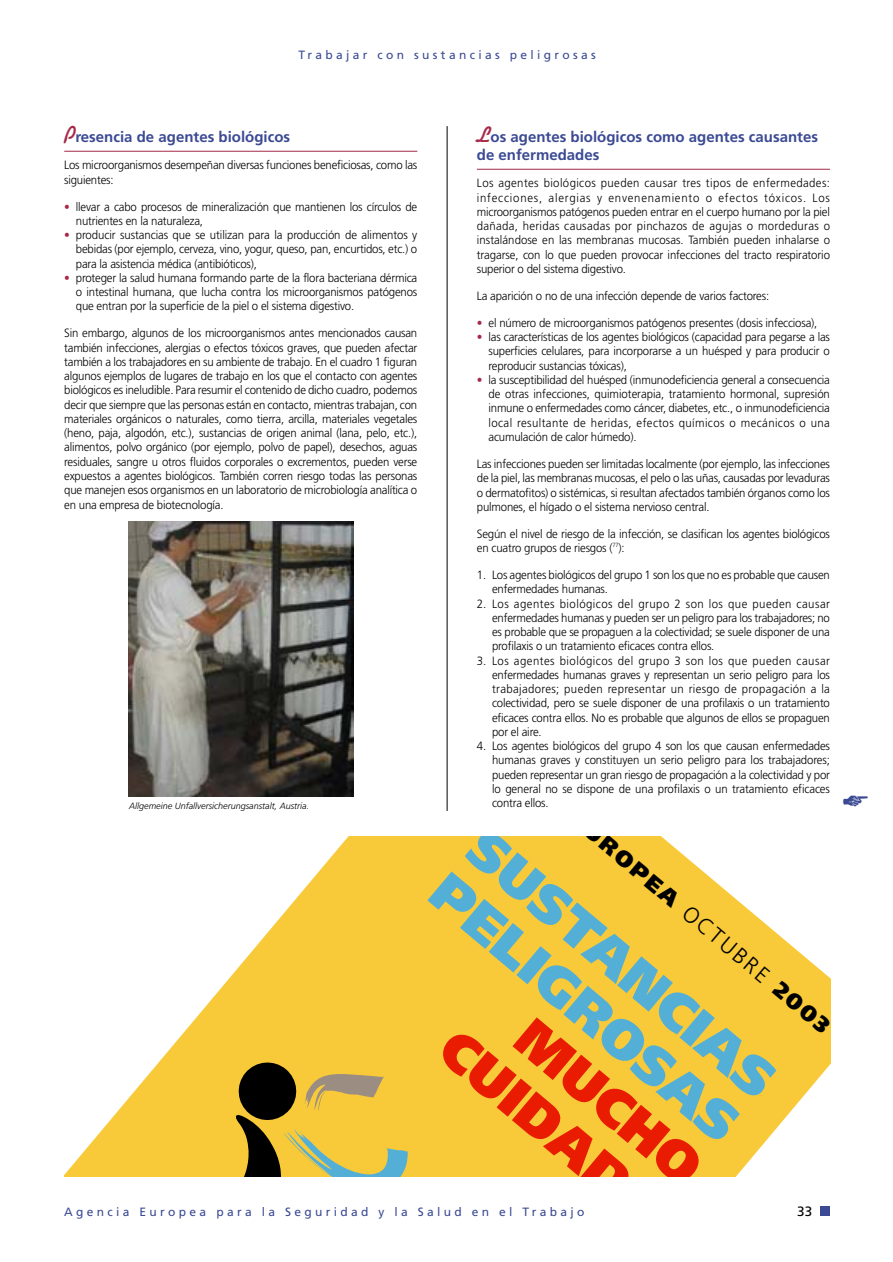
<style>
.page{position:relative;width:893px;height:1262px;background:#fff}
.page>*{position:absolute;margin:0;border:0;box-sizing:border-box;transform-origin:0 0}
.t1{font:900 54px/57px "Frutiger";color:#54afd7}
.t2{font:900 54px/57px "Frutiger";color:#e91b00;text-align:right}
.t3{font:900 22.2px "Frutiger";color:#000}
.t4{font:700 15px/18px "Frutiger";color:#3b4a93}
.t5{font:13.5px "Frutiger";color:#000}
.t6{font:300 12px/14.2px "Frutiger";letter-spacing:-.015em;color:#000;text-align:justify;scale:.95 1}
.t7{font:12px "Frutiger";letter-spacing:.28em;color:#3b4a93}
.t8{font:italic 300 9px "Frutiger";color:#000}
.s1{font-family:"Kaufmann";font-size:22.5px;color:#a62949}
.s2{color:#a62949}
.s3{font-weight:300}
</style>
<div class="page">
<div style="left:820px;top:1206px;width:10px;height:10px;background:#3b4a93"></div>
<hr style="left:64px;top:151px;width:353px;height:1px;background:#a62949">
<hr style="left:477px;top:169px;width:353px;height:1px;background:#a62949">
<hr style="left:446px;top:126px;width:1px;height:685px;background:#000">
<img style="left:128px;top:521px;width:225px;height:275px">
<svg style="left:64px;top:836px;width:766px;height:340px;fill:#f8ca39"></svg>
<svg style="left:171px;top:1059px;width:237px;height:117px;background:#c7a83b"></svg>
<p class="t7" style="left:298px;top:50px;width:299px">Trabajar con sustancias peligrosas</p>
<p class="t4" style="left:64px;top:129px;width:227px"><span class="s1">P</span>resencia de agentes biológicos</p>
<p class="t6" style="left:64px;top:159px;width:373px">Los microorganismos desempeñan diversas funciones beneficiosas, como las siguientes:</p>
<p class="t6" style="left:76px;top:200px;width:361px;text-indent:-12px"><span class="s2">•</span> llevar a cabo procesos de mineralización que mantienen los círculos de nutrientes en la naturaleza,</p>
<p class="t6" style="left:76px;top:229px;width:361px;text-indent:-12px"><span class="s2">•</span> producir sustancias que se utilizan para la producción de alimentos y bebidas (por ejemplo, cerveza, vino, yogur, queso, pan, encurtidos, etc.) o para la asistencia médica (antibióticos),</p>
<p class="t6" style="left:76px;top:271px;width:361px;text-indent:-12px"><span class="s2">•</span> proteger la salud humana formando parte de la flora bacteriana dérmica o intestinal humana, que lucha contra los microorganismos patógenos que entran por la superficie de la piel o el sistema digestivo.</p>
<p class="t6" style="left:64px;top:327px;width:373px">Sin embargo, algunos de los microorganismos antes mencionados causan también infecciones, alergias o efectos tóxicos graves, que pueden afectar también a los trabajadores en su ambiente de trabajo. En el cuadro 1 figuran algunos ejemplos de lugares de trabajo en los que el contacto con agentes biológicos es ineludible. Para resumir el contenido de dicho cuadro, podemos decir que siempre que las personas están en contacto, mientras trabajan, con materiales orgánicos o naturales, como tierra, arcilla, materiales vegetales (heno, paja, algodón, etc.), sustancias de origen animal (lana, pelo, etc.), alimentos, polvo orgánico (por ejemplo, polvo de papel), desechos, aguas residuales, sangre u otros fluidos corporales o excrementos, pueden verse expuestos a agentes biológicos. También corren riesgo todas las personas que manejen esos organismos en un laboratorio de microbiología analítica o en una empresa de biotecnología.</p>
<p class="t4" style="left:477px;top:129px;width:343px"><span class="s1">L</span>os agentes biológicos como agentes causantes de enfermedades</p>
<p class="t6" style="left:477px;top:177px;width:373px">Los agentes biológicos pueden causar tres tipos de enfermedades: infecciones, alergias y envenenamiento o efectos tóxicos. Los microorganismos patógenos pueden entrar en el cuerpo humano por la piel dañada, heridas causadas por pinchazos de agujas o mordeduras o instalándose en las membranas mucosas. También pueden inhalarse o tragarse, con lo que pueden provocar infecciones del tracto respiratorio superior o del sistema digestivo.</p>
<p class="t6" style="left:477px;top:289px;width:309px">La aparición o no de una infección depende de varios factores:</p>
<p class="t6" style="left:477px;top:316px;width:360px"><span class="s2">•</span> el número de microorganismos patógenos presentes (dosis infecciosa),</p>
<p class="t6" style="left:488px;top:331px;width:361px;text-indent:-12px"><span class="s2">•</span> las características de los agentes biológicos (capacidad para pegarse a las superficies celulares, para incorporarse a un huésped y para producir o reproducir sustancias tóxicas),</p>
<p class="t6" style="left:488px;top:373px;width:361px;text-indent:-12px"><span class="s2">•</span> la susceptibilidad del huésped (inmunodeficiencia general a consecuencia de otras infecciones, quimioterapia, tratamiento hormonal, supresión inmune o enfermedades como cáncer, diabetes, etc., o inmunodeficiencia local resultante de heridas, efectos químicos o mecánicos o una acumulación de calor húmedo).</p>
<p class="t6" style="left:477px;top:457px;width:373px">Las infecciones pueden ser limitadas localmente (por ejemplo, las infecciones de la piel, las membranas mucosas, el pelo o las uñas, causadas por levaduras o dermatofitos) o sistémicas, si resultan afectados también órganos como los pulmones, el hígado o el sistema nervioso central.</p>
<p class="t6" style="left:477px;top:527px;width:373px">Según el nivel de riesgo de la infección, se clasifican los agentes biológicos en cuatro grupos de riesgos (<sup>77</sup>):</p>
<p class="t6" style="left:492px;top:568px;width:357px;text-indent:-15px">1. Los agentes biológicos del grupo 1 son los que no es probable que causen enfermedades humanas.</p>
<p class="t6" style="left:492px;top:597px;width:357px;text-indent:-15px">2. Los agentes biológicos del grupo 2 son los que pueden causar enfermedades humanas y pueden ser un peligro para los trabajadores; no es probable que se propaguen a la colectividad; se suele disponer de una profilaxis o un tratamiento eficaces contra ellos.</p>
<p class="t6" style="left:492px;top:654px;width:357px;text-indent:-15px">3. Los agentes biológicos del grupo 3 son los que pueden causar enfermedades humanas graves y representan un serio peligro para los trabajadores; pueden representar un riesgo de propagación a la colectividad, pero se suele disponer de una profilaxis o un tratamiento eficaces contra ellos. No es probable que algunos de ellos se propaguen por el aire.</p>
<p class="t6" style="left:492px;top:739px;width:357px;text-indent:-15px">4. Los agentes biológicos del grupo 4 son los que causan enfermedades humanas graves y constituyen un serio peligro para los trabajadores; pueden representar un gran riesgo de propagación a la colectividad y por lo general no se dispone de una profilaxis o un tratamiento eficaces</p>
<p class="t8" style="left:129px;top:802px;width:181px">Allgemeine Unfallversicherungsanstalt, Austria.</p>
<p class="t6" style="left:492px;top:796px;width:61px">contra ellos.</p>
<h2 class="t3" style="left:593px;top:820px;width:314px;rotate:40deg">UROPEA <span class="s3">OCTUBRE</span> 2003</h2>
<h1 class="t1" style="left:489px;top:822px;width:384px;rotate:40deg">SUSTANCIAS<br>PELIGROSAS</h1>
<h1 class="t2" style="left:499px;top:978px;width:276px;rotate:40deg">MUCHO<br>CUIDADO</h1>
<p class="t7" style="left:64px;top:1206px;width:521px">Agencia Europea para la Seguridad y la Salud en el Trabajo</p>
<p class="t5" style="left:797px;top:1206px;width:17px">33</p>
</div>
